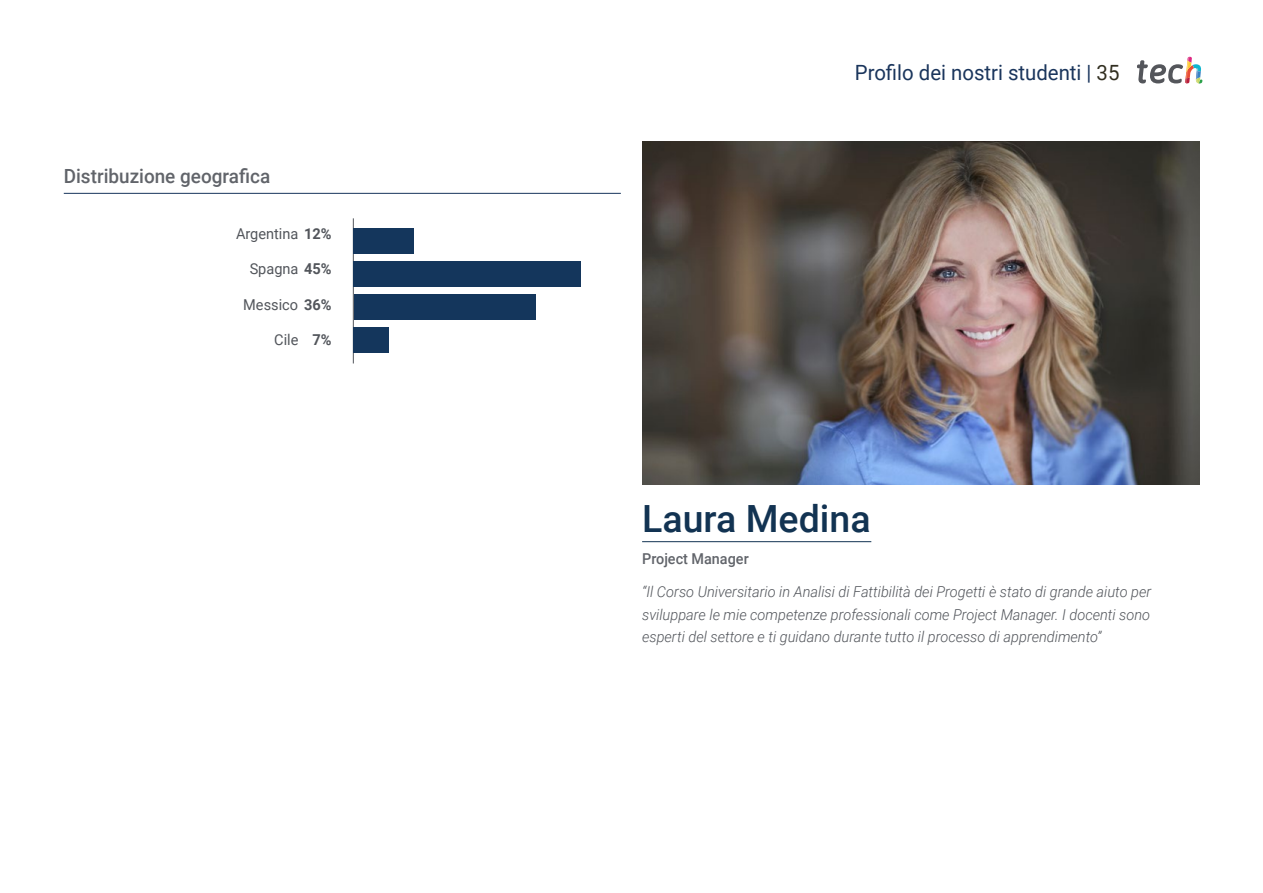
<style>
.page{position:relative;width:1263px;height:893px;background:#fff}
.page>*{position:absolute;margin:0;border:0;box-sizing:border-box;transform-origin:0 0}
.t1{font:500 37.5px "Roboto";color:#123352}
.t2{font:21px "Roboto";color:#1a355c}
.t3{font:500 19.5px "Roboto";color:#61646a}
.t4{font:italic 300 15px/22.5px "Roboto";color:#52555b;text-align:justify}
.t5{font:15px "Roboto";color:#52555b}
.t6{font:500 15px "Roboto";color:#61646a;scale:.96 1}
.s1{font-weight:700}
.s2{color:#312e20}
</style>
<div class="page">
<svg style="left:1137px;top:57px;width:65px;height:27px"></svg>
<hr style="left:642px;top:541px;width:229px;height:1px;background:#123352">
<img style="left:642px;top:141px;width:557px;height:343px">
<hr style="left:64px;top:193px;width:557px;height:1px;background:#17355b">
<hr style="left:353px;top:218px;width:1px;height:145px;background:#52555b">
<div style="left:354px;top:327px;width:35px;height:26px;background:#14365c"></div>
<div style="left:354px;top:295px;width:181px;height:25px;background:#14365c"></div>
<div style="left:354px;top:261px;width:227px;height:26px;background:#14365c"></div>
<div style="left:354px;top:228px;width:60px;height:26px;background:#14365c"></div>
<h3 class="t3" style="left:64px;top:162px;width:208px">Distribuzione geografica</h3>
<p class="t5" style="left:236px;top:223px;width:97px">Argentina <span class="s1">12%</span></p>
<p class="t5" style="left:250px;top:258px;width:84px">Spagna <span class="s1">45%</span></p>
<p class="t5" style="left:243px;top:294px;width:90px">Messico <span class="s1">36%</span></p>
<p class="t5" style="left:274px;top:329px;width:59px">Cile <span class="s1">7%</span></p>
<h2 class="t2" style="left:855px;top:57px;width:266px">Profilo dei nostri studenti | <span class="s2">35</span></h2>
<h1 class="t1" style="left:642px;top:493px;width:230px">Laura Medina</h1>
<p class="t6" style="left:642px;top:549px;width:113px">Project Manager</p>
<p class="t4" style="left:642px;top:580px;width:511px">“Il Corso Universitario in Analisi di Fattibilità dei Progetti è stato di grande aiuto per sviluppare le mie competenze professionali come Project Manager. I docenti sono esperti del settore e ti guidano durante tutto il processo di apprendimento”</p>
</div>
